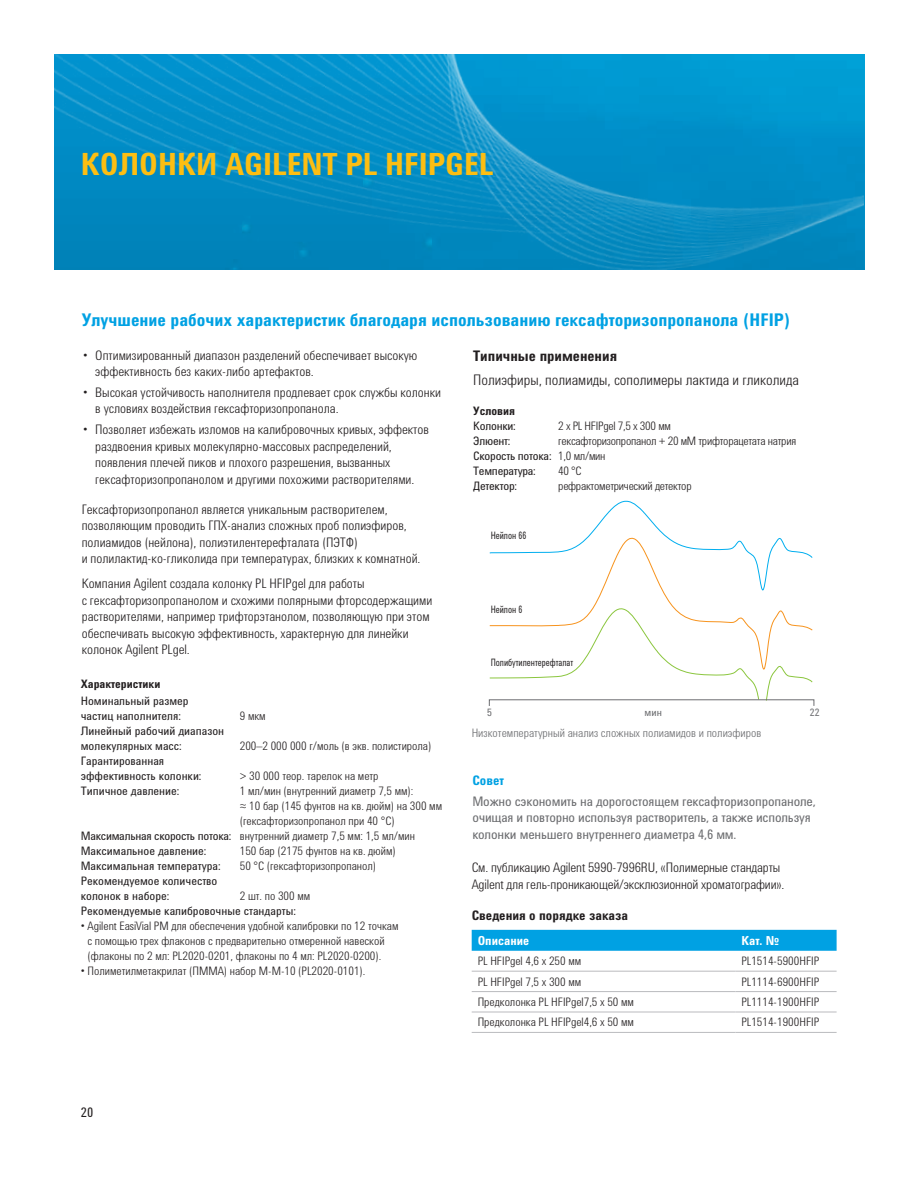
<style>
.page{position:relative;width:918px;height:1188px;background:#fff}
.page>*{position:absolute;margin:0;border:0;box-sizing:border-box;transform-origin:0 0}
.t1{font:700 31.5px "Agilent Condensed CFF";color:#fdbe12}
.t2{font:700 18px "Agilent Condensed CFF";color:#00a1e3}
.t3{font:300 15px "Agilent Condensed CFF";color:#231f20}
.t4{font:700 15px "Agilent Condensed CFF";color:#231f20}
.t5{font:300 13.5px/16.5px "Agilent Condensed CFF";color:#231f20}
.t6{font:13.5px/16.5px "Agilent Condensed CFF";letter-spacing:-.01em;color:#6c6d70}
.t7{font:700 13.5px "Agilent Condensed CFF";color:#231f20}
.t8{font:700 13.5px "Agilent Condensed CFF";color:#00a1e3}
.t9{font:13.5px "Agilent Condensed CFF";color:#231f20}
.t10{font:700 12.75px "Agilent Condensed CFF";color:#fff}
.t11{font:300 12px/15px "Agilent Condensed CFF";color:#231f20}
.t12{font:12px/15px "Agilent Condensed CFF";color:#231f20}
.t13{font:300 12px/15px "Agilent Condensed CFF";letter-spacing:-.02em;color:#231f20}
.t14{font:300 12px "Agilent Condensed CFF";color:#6c6d70}
.t15{font:700 12px "Agilent Condensed CFF";color:#231f20}
.t16{font:12px "Agilent Condensed CFF";letter-spacing:-.02em;color:#231f20}
.t17{font:10.5px "Agilent Condensed CFF";color:#262324;scale:.8 1}
.t18{font:10.5px "Agilent Condensed CFF";color:#6c6d70}
.s1{font-weight:400}
</style>
<div class="page">
<img style="left:54px;top:54px;width:810px;height:216px">
<div style="left:472px;top:930px;width:365px;height:21px;background:#00a1e3"></div>
<hr style="left:472px;top:971px;width:263px;height:1px;background:#babbbe">
<hr style="left:735px;top:971px;width:102px;height:1px;background:#babbbe">
<hr style="left:472px;top:991px;width:263px;height:1px;background:#babbbe">
<hr style="left:735px;top:991px;width:102px;height:1px;background:#babbbe">
<hr style="left:472px;top:1012px;width:263px;height:1px;background:#babbbe">
<hr style="left:735px;top:1012px;width:102px;height:1px;background:#babbbe">
<hr style="left:472px;top:1032px;width:263px;height:1px;background:#babbbe">
<hr style="left:735px;top:1032px;width:102px;height:1px;background:#babbbe">
<svg style="left:766px;top:670px;width:47px;height:29px"></svg>
<svg style="left:489px;top:670px;width:270px;height:29px"></svg>
<svg style="left:489px;top:591px;width:324px;height:79px"></svg>
<svg style="left:489px;top:501px;width:324px;height:90px"></svg>
<div style="left:489px;top:699px;width:325px;height:7px;border:1px solid #6c6d70"></div>
<h1 class="t1" style="left:81px;top:141px;width:414px">КОЛОНКИ AGILENT PL HFIPGEL</h1>
<h2 class="t2" style="left:82px;top:306px;width:710px">Улучшение рабочих характеристик благодаря использованию гексафторизопропанола (HFIP)</h2>
<p class="t5" style="left:95px;top:346px;width:324px;text-indent:-12px">• Оптимизированный диапазон разделений обеспечивает высокую эффективность без каких-либо артефактов.</p>
<p class="t5" style="left:95px;top:383px;width:347px;text-indent:-12px">• Высокая устойчивость наполнителя продлевает срок службы колонки в условиях воздействия гексафторизопропанола.</p>
<p class="t5" style="left:95px;top:420px;width:335px;text-indent:-12px">• Позволяет избежать изломов на калибровочных кривых, эффектов раздвоения кривых молекулярно-массовых распределений, появления плечей пиков и плохого разрешения, вызванных гексафторизопропанолом и другими похожими растворителями.</p>
<p class="t5" style="left:82px;top:500px;width:340px">Гексафторизопропанол является уникальным растворителем, позволяющим проводить ГПХ-анализ сложных проб полиэфиров, полиамидов (нейлона), полиэтилентерефталата (ПЭТФ)<br>и полилактид-ко-гликолида при температурах, близких к комнатной.</p>
<p class="t5" style="left:82px;top:574px;width:352px">Компания Agilent создала колонку PL HFIPgel для работы<br>с гексафторизопропанолом и схожими полярными фторсодержащими растворителями, например трифторэтанолом, позволяющую при этом обеспечивать высокую эффективность, характерную для линейки колонок Agilent PLgel.</p>
<p class="t4" style="left:473px;top:344px;width:145px">Типичные применения</p>
<p class="t3" style="left:473px;top:368px;width:327px">Полиэфиры, полиамиды, сополимеры лактида и гликолида</p>
<p class="t15" style="left:473px;top:401px;width:43px">Условия</p>
<p class="t16" style="left:473px;top:416px;width:44px">Колонки:</p>
<p class="t13" style="left:558px;top:417px;width:114px">2 х PL HFIPgel 7,5 х 300 мм</p>
<p class="t12" style="left:473px;top:432px;width:39px">Элюент:</p>
<p class="t13" style="left:473px;top:432px;width:324px;text-indent:85px">гексафторизопропанол + 20 мМ трифторацетата натрия<br><span class="s1">Скорость потока:</span> 1,0 мл/мин<br><span class="s1">Температура:</span></p>
<p class="t11" style="left:558px;top:462px;width:25px">40 °C</p>
<p class="t16" style="left:473px;top:476px;width:45px">Детектор:</p>
<p class="t13" style="left:558px;top:477px;width:135px">рефрактометрический детектор</p>
<p class="t17" style="left:491px;top:528px;width:46px">Нейлон 66</p>
<p class="t17" style="left:491px;top:602px;width:41px">Нейлон 6</p>
<p class="t15" style="left:81px;top:675px;width:81px">Характеристики</p>
<p class="t12" style="left:81px;top:693px;width:109px">Номинальный размер частиц наполнителя:</p>
<p class="t12" style="left:81px;top:723px;width:145px">Линейный рабочий диапазон молекулярных масс:</p>
<p class="t12" style="left:81px;top:753px;width:122px">Гарантированная эффективность колонки:</p>
<p class="t11" style="left:240px;top:707px;width:27px">9 мкм</p>
<p class="t11" style="left:240px;top:737px;width:193px">200–2 000 000 г/моль (в экв. полистирола)</p>
<p class="t11" style="left:240px;top:767px;width:140px">&gt; 30 000 теор. тарелок на метр</p>
<p class="t12" style="left:81px;top:783px;width:100px">Типичное давление:</p>
<p class="t11" style="left:240px;top:782px;width:175px">1 мл/мин (внутренний диаметр 7,5 мм):</p>
<p class="t11" style="left:240px;top:797px;width:204px">≈ 10 бар (145 фунтов на кв. дюйм) на 300 мм</p>
<p class="t11" style="left:240px;top:812px;width:156px">(гексафторизопропанол при 40 °C)</p>
<p class="t11" style="left:81px;top:827px;width:336px"><span class="s1">Максимальная скорость потока:</span> внутренний диаметр 7,5 мм: 1,5 мл/мин</p>
<p class="t12" style="left:81px;top:843px;width:127px">Максимальное давление:</p>
<p class="t11" style="left:240px;top:842px;width:158px">150 бар (2175 фунтов на кв. дюйм)</p>
<p class="t12" style="left:81px;top:858px;width:141px">Максимальная температура:</p>
<p class="t11" style="left:240px;top:857px;width:138px">50 °C (гексафторизопропанол)</p>
<p class="t12" style="left:81px;top:873px;width:138px">Рекомендуемое количество колонок в наборе:</p>
<p class="t11" style="left:240px;top:887px;width:72px">2 шт. по 300 мм</p>
<p class="t12" style="left:81px;top:903px;width:217px">Рекомендуемые калибровочные стандарты:</p>
<p class="t11" style="left:88px;top:917px;width:313px;text-indent:-7px">• Agilent EasiVial PM для обеспечения удобной калибровки по 12 точкам с помощью трех флаконов с предварительно отмеренной навеской (флаконы по 2 мл: PL2020-0201, флаконы по 4 мл: PL2020-0200).</p>
<p class="t11" style="left:81px;top:962px;width:286px">• Полиметилметакрилат (ПММА) набор M-M-10 (PL2020-0101).</p>
<p class="t17" style="left:491px;top:655px;width:105px">Полибутилентерефталат</p>
<p class="t18" style="left:487px;top:705px;width:6px">5</p>
<p class="t18" style="left:645px;top:705px;width:19px">мин</p>
<p class="t18" style="left:810px;top:705px;width:11px">22</p>
<p class="t14" style="left:472px;top:723px;width:291px">Низкотемпературный анализ сложных полиамидов и полиэфиров</p>
<p class="t8" style="left:472px;top:770px;width:33px">Совет</p>
<p class="t6" style="left:472px;top:792px;width:345px">Можно сэкономить на дорогостоящем гексафторизопропаноле, очищая и повторно используя растворитель, а также используя колонки меньшего внутреннего диаметра 4,6 мм.</p>
<p class="t5" style="left:472px;top:858px;width:314px">См. публикацию Agilent 5990-7996RU, «Полимерные стандарты<br>Agilent для гель-проникающей/эксклюзионной хроматографии».</p>
<p class="t7" style="left:472px;top:905px;width:158px">Сведения о порядке заказа</p>
<p class="t10" style="left:478px;top:931px;width:53px">Описание</p>
<p class="t10" style="left:741px;top:931px;width:40px">Кат. №</p>
<p class="t11" style="left:478px;top:953px;width:105px">PL HFIPgel 4,6 х 250 мм</p>
<p class="t11" style="left:741px;top:953px;width:79px">PL1514-5900HFIP</p>
<p class="t11" style="left:478px;top:973px;width:105px">PL HFIPgel 7,5 х 300 мм</p>
<p class="t11" style="left:741px;top:973px;width:79px">PL1114-6900HFIP</p>
<p class="t11" style="left:478px;top:993px;width:158px">Предколонка PL HFIPgel7,5 х 50 мм</p>
<p class="t11" style="left:741px;top:993px;width:79px">PL1114-1900HFIP</p>
<p class="t11" style="left:478px;top:1014px;width:158px">Предколонка PL HFIPgel4,6 х 50 мм</p>
<p class="t11" style="left:741px;top:1014px;width:79px">PL1514-1900HFIP</p>
<p class="t9" style="left:81px;top:1102px;width:14px">20</p>
</div>
